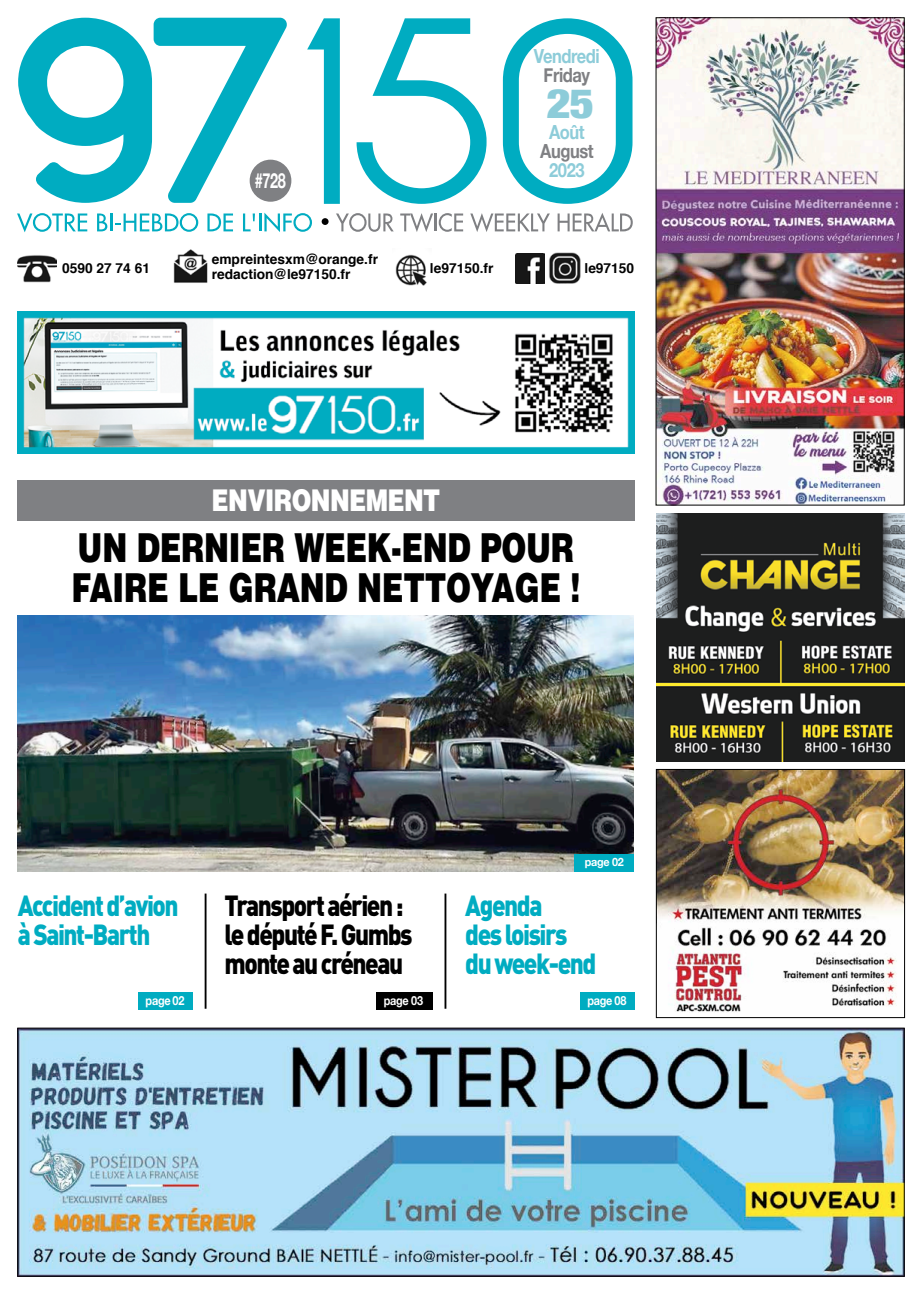
<style>
.page{position:relative;width:922px;height:1294px;background:#fff}
.page>*{position:absolute;margin:0;border:0;box-sizing:border-box;transform-origin:0 0}
.t1{font:900 condensed 41px "Helvetica Neue";color:#8dccd9;scale:1.14 1}
.t2{font:900 40px/40px "Helvetica";letter-spacing:-.01em;color:#000;scale:.75 1}
.t3{font:900 30px "Helvetica";letter-spacing:-.025em;color:#fff;scale:.79 1}
.t4{font:900 28.75px/28.8px "DIN Pro";letter-spacing:-.06em;color:#00acc1;scale:.85 1}
.t5{font:900 28.75px/28.8px "DIN Pro";letter-spacing:-.06em;color:#000;scale:.85 1}
.t6{font:700 20.75px "Helvetica Neue";color:#fff;scale:.7 1}
.t7{font:700 19.5px "Helvetica Neue";letter-spacing:-.025em;color:#8dccd9;scale:.85 1}
.t8{font:700 19.5px "Helvetica Neue";letter-spacing:-.025em;color:#7f8083;scale:.85 1}
.t9{font:700 13.75px/14.4px "Helvetica";color:#000}
.t10{font:700 12.5px "Helvetica Neue";letter-spacing:-.025em;color:#fff;scale:.87 1}
.t11{font:700 11.5px "Helvetica Neue";letter-spacing:-.025em;color:#fff;scale:.94 1}
</style>
<div class="page">
<img style="left:657px;top:19px;width:245px;height:484px">
<img style="left:658px;top:771px;width:244px;height:241px">
<div style="left:656px;top:769px;width:248px;height:248px;border:1px solid #000"></div>
<img style="left:656px;top:513px;width:248px;height:248px">
<img style="left:19px;top:1029px;width:883px;height:245px">
<div style="left:17px;top:1027px;width:887px;height:249px;border:1px solid #000"></div>
<img style="left:18px;top:312px;width:616px;height:142px">
<div style="left:321px;top:218px;width:7px;height:7px;background:#000;border-radius:50%"></div>
<svg style="left:17px;top:213px;width:70px;height:19px"></svg>
<svg style="left:97px;top:213px;width:101px;height:19px"></svg>
<svg style="left:207px;top:213px;width:26px;height:18px"></svg>
<svg style="left:243px;top:213px;width:69px;height:19px"></svg>
<svg style="left:336px;top:213px;width:57px;height:19px"></svg>
<svg style="left:400px;top:213px;width:63px;height:19px"></svg>
<svg style="left:470px;top:213px;width:79px;height:19px"></svg>
<svg style="left:557px;top:213px;width:75px;height:18px"></svg>
<img style="left:17px;top:255px;width:40px;height:28px">
<img style="left:173px;top:249px;width:35px;height:34px">
<img style="left:395px;top:254px;width:32px;height:32px">
<img style="left:515px;top:254px;width:30px;height:30px">
<img style="left:549px;top:252px;width:32px;height:31px">
<svg style="left:18px;top:18px;width:269px;height:185px"></svg>
<svg style="left:307px;top:18px;width:33px;height:186px"></svg>
<svg style="left:356px;top:18px;width:130px;height:186px"></svg>
<svg style="left:502px;top:18px;width:130px;height:186px"></svg>
<div style="left:249px;top:160px;width:42px;height:42px;background:#7f8083;border-radius:50%"></div>
<img style="left:17px;top:615px;width:616px;height:256px">
<div style="left:18px;top:480px;width:617px;height:40px;background:#7f8083"></div>
<div style="left:573px;top:854px;width:60px;height:17px;background:#00acc1"></div>
<div style="left:138px;top:992px;width:54px;height:17px;background:#00acc1"></div>
<div style="left:375px;top:992px;width:57px;height:17px;background:#000"></div>
<div style="left:579px;top:992px;width:55px;height:17px;background:#00acc1"></div>
<hr style="left:204px;top:893px;width:2px;height:115px;background:#000">
<hr style="left:444px;top:893px;width:2px;height:115px;background:#000">
<h3 class="t6" style="left:255px;top:165px;width:46px">#728</h3>
<h3 class="t7" style="left:534px;top:41px;width:79px">Vendredi</h3>
<h3 class="t8" style="left:543px;top:60px;width:56px">Friday</h3>
<h3 class="t7" style="left:549px;top:117px;width:44px">Août</h3>
<h3 class="t8" style="left:540px;top:136px;width:64px">August</h3>
<h3 class="t7" style="left:549px;top:155px;width:43px">2023</h3>
<h1 class="t1" style="left:546px;top:70px;width:43px">25</h1>
<p class="t9" style="left:62px;top:261px;width:89px">0590 27 74 61</p>
<p class="t9" style="left:212px;top:252px;width:168px">empreintesxm@orange.fr redaction@le97150.fr</p>
<p class="t9" style="left:430px;top:261px;width:65px">le97150.fr</p>
<p class="t9" style="left:584px;top:261px;width:51px">le97150</p>
<h3 class="t3" style="left:211px;top:480px;width:291px">ENVIRONNEMENT</h3>
<h2 class="t2" style="left:71px;top:526px;width:680px">UN DERNIER WEEK-END POUR<br>FAIRE LE GRAND NETTOYAGE !</h2>
<p class="t11" style="left:585px;top:853px;width:43px">page 02</p>
<h3 class="t5" style="left:224px;top:890px;width:223px">Transport aérien : le député F. Gumbs monte au créneau</h3>
<h3 class="t4" style="left:18px;top:890px;width:191px">Accident d’avion à Saint-Barth</h3>
<h3 class="t4" style="left:465px;top:890px;width:156px">Agenda<br>des loisirs du week-end</h3>
<p class="t10" style="left:146px;top:990px;width:46px">page 02</p>
<p class="t10" style="left:384px;top:990px;width:47px">page 03</p>
<p class="t10" style="left:587px;top:990px;width:46px">page 08</p>
</div>
